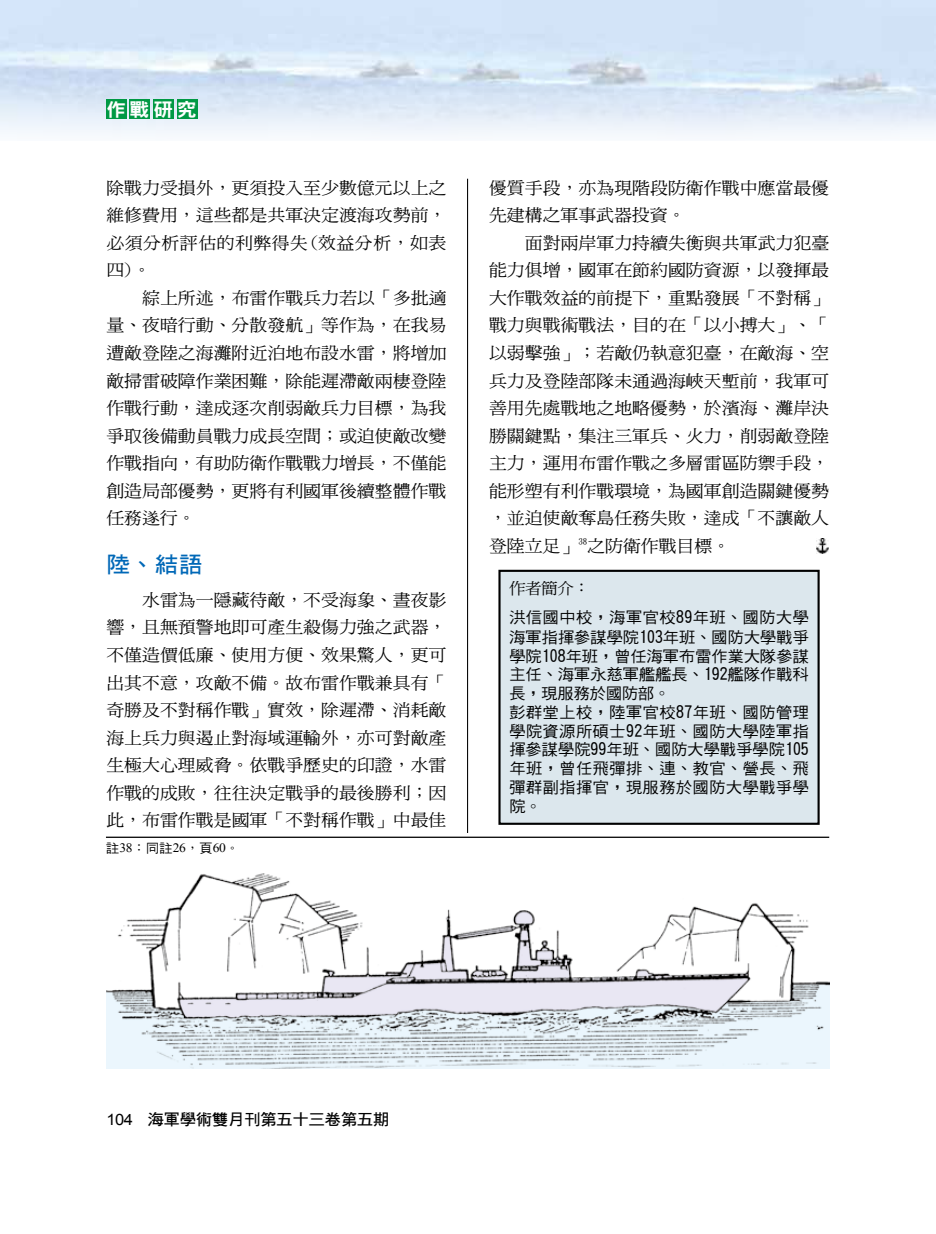
<style>
.page{position:relative;width:936px;height:1234px;background:#fff}
.page>*{position:absolute;margin:0;border:0;box-sizing:border-box;transform-origin:0 0}
.t1{font:22.2px "DF Hei Bd HK BF";color:#0068b7;scale:1.05 1}
.t2{font:18.6px "DFN Hei XB HK BF";color:#fff;scale:1.05 1}
.t3{font:16.95px/27.5px "DF Ming Md HK BF";color:#000;text-align:justify;scale:1.05 1}
.t4{font:15.6px/18.8px "DF Hei Md HK BF";letter-spacing:-.015em;color:#000;scale:1.05 1}
.t5{font:15.6px "DF Hei Bd HK BF";letter-spacing:-.025em;color:#000;scale:1.05 1}
.t6{font:15.6px "DF Ming Md HK BF";color:#000;scale:1.05 1}
.t7{font:12.9px "Times New Roman";color:#000;scale:1.05 1}
.s1{font-family:"DF Hei Md HK BF"}
.s2{font-family:"DF Kai Shu SB Estd BF"}
.s3{font-family:"Arial"}
</style>
<div class="page">
<img style="left:0;top:0;width:935px;height:135px">
<hr style="left:467px;top:179px;width:1px;height:871px;background:#000">
<div style="left:106px;top:99px;width:20px;height:20px;background:#094"></div>
<div style="left:130px;top:99px;width:20px;height:20px;background:#094"></div>
<div style="left:153px;top:99px;width:21px;height:20px;background:#094"></div>
<div style="left:177px;top:99px;width:20px;height:20px;background:#094"></div>
<div style="left:499px;top:570px;width:319px;height:253px;background:#dce7ed"></div>
<div style="left:498px;top:569px;width:321px;height:255px;border:2px solid #000"></div>
<img style="left:816px;top:538px;width:12px;height:15px">
<hr style="left:106px;top:836px;width:723px;height:1px;background:#000">
<img style="left:106px;top:868px;width:723px;height:200px">
<p class="t2" style="left:106px;top:100px;width:88px">作戰研究</p>
<p class="t3" style="left:106px;top:174px;width:325px">除戰力受損外，更須投入至少數億元以上之維修費用，這些都是共軍決定渡海攻勢前，必須分析評估的利弊得失(效益分析，如表四)。</p>
<p class="t3" style="left:106px;top:284px;width:325px;text-indent:36px">綜上所述，布雷作戰兵力若以「多批適量、夜暗行動、分散發航」等作為，在我易遭敵登陸之海灘附近泊地布設水雷，將增加敵掃雷破障作業困難，除能遲滯敵兩棲登陸作戰行動，達成逐次削弱敵兵力目標，為我爭取後備動員戰力成長空間；或迫使敵改變作戰指向，有助防衛作戰戰力增長，不僅能創造局部優勢，更將有利國軍後續整體作戰任務遂行。</p>
<h1 class="t1" style="left:106px;top:552px;width:93px">陸、結語</h1>
<p class="t3" style="left:106px;top:586px;width:325px;text-indent:36px">水雷為一隱藏待敵，不受海象、晝夜影響，且無預警地即可產生殺傷力強之武器，不僅造價低廉、使用方便、效果驚人，更可出其不意，攻敵不備。故布雷作戰兼具有「奇勝及不對稱作戰」實效，除遲滯、消耗敵海上兵力與遏止對海域運輸外，亦可對敵產生極大心理威脅。依戰爭歷史的印證，水雷作戰的成敗，往往決定戰爭的最後勝利；因此，布雷作戰是國軍「不對稱作戰」中最佳</p>
<p class="t7" style="left:106px;top:839px;width:129px"><span class="s1">註</span>38<span class="s2">：</span><span class="s1">同註</span>26<span class="s2">，</span><span class="s1">頁</span>60<span class="s2">。</span></p>
<p class="t3" style="left:489px;top:174px;width:325px">優質手段，亦為現階段防衛作戰中應當最優先建構之軍事武器投資。</p>
<p class="t3" style="left:489px;top:229px;width:325px;text-indent:36px">面對兩岸軍力持續失衡與共軍武力犯臺能力俱增，國軍在節約國防資源，以發揮最大作戰效益的前提下，重點發展「不對稱」戰力與戰術戰法，目的在「以小搏大」、「以弱擊強」；若敵仍執意犯臺，在敵海、空兵力及登陸部隊未通過海峽天塹前，我軍可善用先處戰地之地略優勢，於濱海、灘岸決勝關鍵點，集注三軍兵、火力，削弱敵登陸主力，運用布雷作戰之多層雷區防禦手段，能形塑有利作戰環境，為國軍創造關鍵優勢，並迫使敵奪島任務失敗，達成「不讓敵人登陸立足」<sup>38</sup>之防衛作戰目標。</p>
<p class="t6" style="left:509px;top:580px;width:78px">作者簡介：</p>
<p class="t4" style="left:509px;top:608px;width:287px">洪信國中校，海軍官校89年班、國防大學海軍指揮參謀學院103年班、國防大學戰爭學院108年班，曾任海軍布雷作業大隊參謀主任、海軍永慈軍艦艦長、192艦隊作戰科長，現服務於國防部。<br>彭群堂上校，陸軍官校87年班、國防管理學院資源所碩士92年班、國防大學陸軍指揮參謀學院99年班、國防大學戰爭學院105年班，曾任飛彈排、連、教官、營長、飛彈群副指揮官，現服務於國防大學戰爭學院。</p>
<p class="t5" style="left:106px;top:1111px;width:271px"><span class="s3">104</span> 海軍學術雙月刊第五十三卷第五期</p>
</div>
